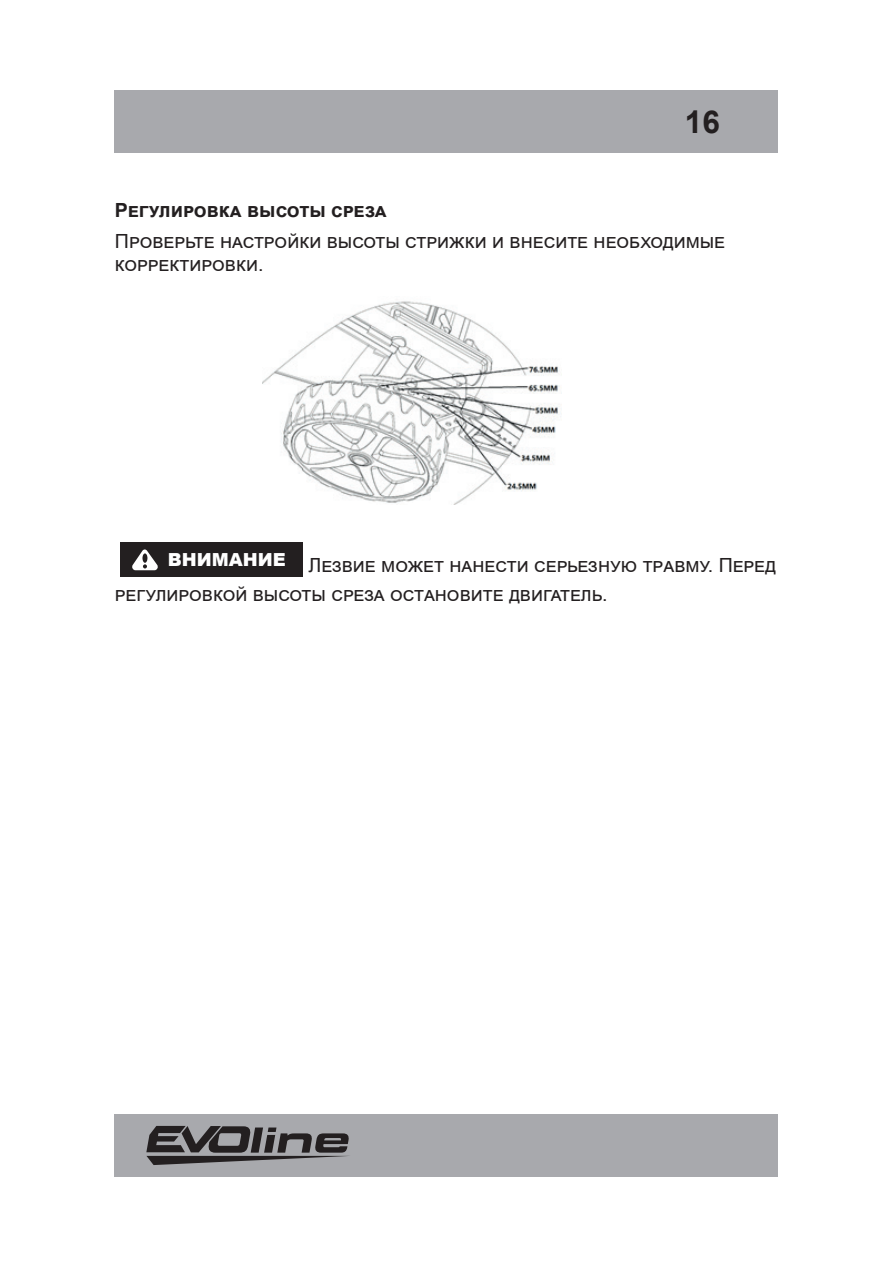
<style>
.page{position:relative;width:893px;height:1263px;background:#fff}
.page>*{position:absolute;margin:0;border:0;box-sizing:border-box;transform-origin:0 0}
.t1{font:700 31.5px "Arial";color:#231f20}
.t2{font:19.5px/23.4px "Arial";color:#231f20}
.t3{font:700 19.5px "Arial";color:#231f20}
.t4{font:900 18px "Arial";color:#fff}
</style>
<div class="page">
<div style="left:115px;top:90px;width:663px;height:63px;background:#a8a9ad"></div>
<div style="left:115px;top:1114px;width:663px;height:63px;background:#a8a9ad"></div>
<svg style="left:146px;top:1126px;width:203px;height:39px"></svg>
<div style="left:121px;top:542px;width:182px;height:35px;background:#231f20"></div>
<svg style="left:132px;top:549px;width:26px;height:21px"></svg>
<div style="left:142px;top:553px;width:5px;height:10px;background:#231f20;border-radius:50%"></div>
<img style="left:263px;top:301px;width:298px;height:204px">
<h1 class="t1" style="left:685px;top:100px;width:37px">16</h1>
<p class="t3" style="left:115px;top:196px;width:273px">РЕГУЛИРОВКА ВЫСОТЫ СРЕЗА</p>
<p class="t2" style="left:115px;top:229px;width:612px">ПРОВЕРЬТЕ НАСТРОЙКИ ВЫСОТЫ СТРИЖКИ И ВНЕСИТЕ НЕОБХОДИМЫЕ<br>КОРРЕКТИРОВКИ.</p>
<p class="t4" style="left:168px;top:547px;width:119px">ВНИМАНИЕ</p>
<p class="t2" style="left:115px;top:551px;width:662px;line-height:28.5px;text-indent:194px">ЛЕЗВИЕ МОЖЕТ НАНЕСТИ СЕРЬЕЗНУЮ ТРАВМУ. ПЕРЕД<br>РЕГУЛИРОВКОЙ ВЫСОТЫ СРЕЗА ОСТАНОВИТЕ ДВИГАТЕЛЬ.</p>
</div>
